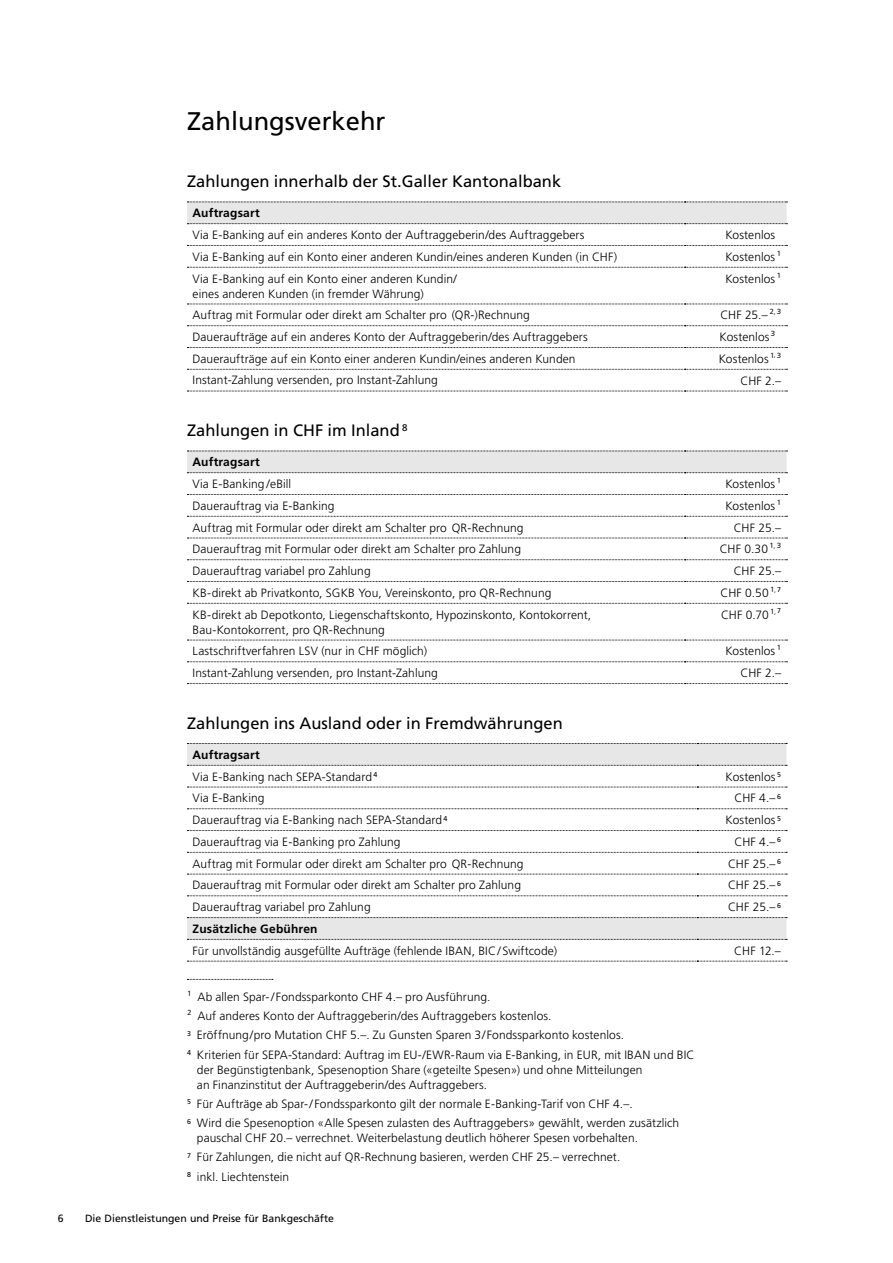
<style>
.page{position:relative;width:893px;height:1263px;background:#fff}
.page>*{position:absolute;margin:0;border:0;box-sizing:border-box;transform-origin:0 0}
.Haupttitel_17pt_Roman_schwarz{font:25.5px "Frutiger LT Std";color:#000}
.B_Untertitel{font:16.5px "Frutiger LT Std";color:#000}
.Tabelle_Grundtext{font:300 12px/15px "Frutiger LT Std";letter-spacing:.005em;color:#000}
.D_Fussnoten{font:300 12px/15px "Frutiger LT Std";letter-spacing:.005em;color:#000}
.Tabelle_Titel{font:700 12px "Frutiger LT Std";letter-spacing:.015em;color:#000}
.t1{font:10.5px "Frutiger LT Std";color:#000}
.Tabelle_Grundtext-2{font:300 7.05px "Frutiger LT Std";color:#000}
.s1{color:#fff}
</style>
<div class="page">
<svg style="left:187px;top:245px;width:600px;height:1px"></svg>
<svg style="left:187px;top:267px;width:600px;height:1px"></svg>
<svg style="left:187px;top:304px;width:600px;height:1px"></svg>
<svg style="left:187px;top:325px;width:600px;height:1px"></svg>
<svg style="left:187px;top:347px;width:600px;height:1px"></svg>
<svg style="left:187px;top:369px;width:600px;height:1px"></svg>
<svg style="left:187px;top:202px;width:600px;height:22px"></svg>
<svg style="left:187px;top:391px;width:600px;height:1px"></svg>
<svg style="left:187px;top:494px;width:600px;height:1px"></svg>
<svg style="left:187px;top:516px;width:600px;height:1px"></svg>
<svg style="left:187px;top:538px;width:600px;height:1px"></svg>
<svg style="left:187px;top:559px;width:600px;height:1px"></svg>
<svg style="left:187px;top:581px;width:600px;height:1px"></svg>
<svg style="left:187px;top:603px;width:600px;height:1px"></svg>
<svg style="left:187px;top:640px;width:600px;height:1px"></svg>
<svg style="left:187px;top:661px;width:600px;height:1px"></svg>
<svg style="left:187px;top:451px;width:600px;height:22px"></svg>
<svg style="left:187px;top:683px;width:600px;height:1px"></svg>
<svg style="left:187px;top:744px;width:599px;height:195px"></svg>
<svg style="left:187px;top:787px;width:600px;height:1px"></svg>
<svg style="left:187px;top:808px;width:600px;height:1px"></svg>
<svg style="left:187px;top:830px;width:600px;height:1px"></svg>
<svg style="left:187px;top:852px;width:600px;height:1px"></svg>
<svg style="left:187px;top:874px;width:600px;height:1px"></svg>
<svg style="left:187px;top:895px;width:600px;height:1px"></svg>
<svg style="left:187px;top:743px;width:600px;height:1px"></svg>
<svg style="left:187px;top:765px;width:600px;height:1px"></svg>
<svg style="left:187px;top:939px;width:600px;height:1px"></svg>
<svg style="left:187px;top:917px;width:600px;height:1px"></svg>
<svg style="left:187px;top:961px;width:600px;height:1px"></svg>
<svg style="left:187px;top:979px;width:86px;height:1px"></svg>
<p class="Haupttitel_17pt_Roman_schwarz" style="left:187px;top:106px;width:200px">Zahlungsverkehr</p>
<p class="B_Untertitel" style="left:187px;top:172px;width:376px">Zahlungen innerhalb der St.Galler Kantonalbank</p>
<p class="Tabelle_Titel" style="left:193px;top:206px;width:69px">Auftragsart</p>
<p class="Tabelle_Grundtext" style="left:193px;top:228px;width:393px">Via E-Banking auf ein anderes Konto der Auftraggeberin/des Auftraggebers</p>
<p class="Tabelle_Grundtext" style="left:725px;top:228px;width:57px">Kostenlos<span class="s1">¹</span></p>
<p class="Tabelle_Grundtext" style="left:193px;top:249px;width:426px">Via E-Banking auf ein Konto einer anderen Kundin/eines anderen Kunden (in CHF)</p>
<p class="Tabelle_Grundtext" style="left:725px;top:249px;width:57px">Kostenlos¹</p>
<p class="Tabelle_Grundtext" style="left:193px;top:271px;width:266px">Via E-Banking auf ein Konto einer anderen Kundin/ eines anderen Kunden (in fremder Währung)</p>
<p class="Tabelle_Grundtext" style="left:725px;top:271px;width:57px">Kostenlos¹</p>
<p class="Tabelle_Grundtext" style="left:193px;top:308px;width:339px">Auftrag mit Formular oder direkt am Schalter pro (QR-)Rechnung</p>
<p class="Tabelle_Grundtext" style="left:720px;top:308px;width:62px">CHF 25.– ² ³</p>
<p class="Tabelle_Grundtext-2" style="left:774px;top:307px;width:3px">,</p>
<p class="Tabelle_Grundtext" style="left:193px;top:330px;width:397px">Daueraufträge auf ein anderes Konto der Auftraggeberin/des Auftraggebers</p>
<p class="Tabelle_Grundtext" style="left:719px;top:330px;width:63px">Kostenlos³<span class="s1">¹</span></p>
<p class="Tabelle_Grundtext" style="left:193px;top:351px;width:384px">Daueraufträge auf ein Konto einer anderen Kundin/eines anderen Kunden</p>
<p class="Tabelle_Grundtext" style="left:719px;top:351px;width:64px">Kostenlos¹ ³</p>
<p class="Tabelle_Grundtext-2" style="left:774px;top:351px;width:3px">,</p>
<p class="Tabelle_Grundtext" style="left:193px;top:373px;width:247px">Instant-Zahlung versenden, pro Instant-Zahlung</p>
<p class="Tabelle_Grundtext" style="left:740px;top:373px;width:42px">CHF 2.–</p>
<p class="B_Untertitel" style="left:187px;top:421px;width:222px">Zahlungen in CHF im Inland <sup>8</sup></p>
<p class="Tabelle_Titel" style="left:193px;top:455px;width:69px">Auftragsart</p>
<p class="Tabelle_Grundtext" style="left:193px;top:477px;width:100px">Via E-Banking /eBill</p>
<p class="Tabelle_Grundtext" style="left:725px;top:477px;width:57px">Kostenlos¹</p>
<p class="Tabelle_Grundtext" style="left:193px;top:498px;width:143px">Dauerauftrag via E-Banking</p>
<p class="Tabelle_Grundtext" style="left:725px;top:498px;width:57px">Kostenlos¹</p>
<p class="Tabelle_Grundtext" style="left:193px;top:520px;width:332px">Auftrag mit Formular oder direkt am Schalter pro QR-Rechnung</p>
<p class="Tabelle_Grundtext" style="left:734px;top:520px;width:49px">CHF 25.–</p>
<p class="Tabelle_Grundtext" style="left:193px;top:542px;width:330px">Dauerauftrag mit Formular oder direkt am Schalter pro Zahlung</p>
<p class="Tabelle_Grundtext" style="left:720px;top:542px;width:63px">CHF 0.30¹<sup>,</sup> ³</p>
<p class="Tabelle_Grundtext" style="left:193px;top:564px;width:180px">Dauerauftrag variabel pro Zahlung</p>
<p class="Tabelle_Grundtext" style="left:734px;top:564px;width:49px">CHF 25.–</p>
<p class="Tabelle_Grundtext" style="left:193px;top:585px;width:360px">KB-direkt ab Privatkonto, SGKB You, Vereinskonto, pro QR-Rechnung</p>
<p class="Tabelle_Grundtext" style="left:720px;top:585px;width:62px">CHF 0.50¹<sup>,</sup> <sup>7</sup></p>
<p class="Tabelle_Grundtext" style="left:193px;top:607px;width:400px">KB-direkt ab Depotkonto, Liegenschaftskonto, Hypozinskonto, Kontokorrent,<br>Bau-Kontokorrent, pro QR-Rechnung</p>
<p class="Tabelle_Grundtext" style="left:721px;top:607px;width:61px">CHF 0.70¹<sup>,</sup> <sup>7</sup></p>
<p class="Tabelle_Grundtext" style="left:193px;top:644px;width:236px">Lastschriftverfahren LSV (nur in CHF möglich)</p>
<p class="Tabelle_Grundtext" style="left:725px;top:644px;width:57px">Kostenlos¹</p>
<p class="Tabelle_Grundtext" style="left:193px;top:666px;width:247px">Instant-Zahlung versenden, pro Instant-Zahlung</p>
<p class="Tabelle_Grundtext" style="left:740px;top:666px;width:42px">CHF 2.–</p>
<p class="B_Untertitel" style="left:187px;top:713px;width:377px">Zahlungen ins Ausland oder in Fremdwährungen</p>
<p class="Tabelle_Titel" style="left:193px;top:747px;width:69px">Auftragsart</p>
<p class="Tabelle_Grundtext" style="left:193px;top:769px;width:186px">Via E-Banking nach SEPA-Standard <sup>4</sup></p>
<p class="Tabelle_Grundtext" style="left:726px;top:769px;width:57px">Kostenlos <sup>5</sup></p>
<p class="Tabelle_Grundtext" style="left:193px;top:791px;width:73px">Via E-Banking</p>
<p class="Tabelle_Grundtext" style="left:735px;top:791px;width:48px">CHF 4.– <sup>6</sup></p>
<p class="Tabelle_Grundtext" style="left:193px;top:813px;width:256px">Dauerauftrag via E-Banking nach SEPA-Standard <sup>4</sup></p>
<p class="Tabelle_Grundtext" style="left:726px;top:813px;width:57px">Kostenlos <sup>5</sup></p>
<p class="Tabelle_Grundtext" style="left:193px;top:834px;width:209px">Dauerauftrag via E-Banking pro Zahlung</p>
<p class="Tabelle_Grundtext" style="left:735px;top:834px;width:48px">CHF 4.– <sup>6</sup></p>
<p class="Tabelle_Grundtext" style="left:193px;top:856px;width:332px">Auftrag mit Formular oder direkt am Schalter pro QR-Rechnung</p>
<p class="Tabelle_Grundtext" style="left:728px;top:856px;width:54px">CHF 25.– <sup>6</sup></p>
<p class="Tabelle_Grundtext" style="left:193px;top:878px;width:330px">Dauerauftrag mit Formular oder direkt am Schalter pro Zahlung</p>
<p class="Tabelle_Grundtext" style="left:728px;top:878px;width:54px">CHF 25.– <sup>6</sup></p>
<p class="Tabelle_Grundtext" style="left:193px;top:900px;width:180px">Dauerauftrag variabel pro Zahlung</p>
<p class="Tabelle_Grundtext" style="left:728px;top:900px;width:54px">CHF 25.– <sup>6</sup></p>
<p class="Tabelle_Titel" style="left:193px;top:922px;width:126px">Zusätzliche Gebühren</p>
<p class="Tabelle_Grundtext" style="left:193px;top:943px;width:366px">Für unvollständig ausgefüllte Aufträge (fehlende IBAN, BIC/Swiftcode)</p>
<p class="Tabelle_Grundtext" style="left:734px;top:943px;width:48px">CHF 12.–</p>
<p class="D_Fussnoten" style="left:187px;top:989px;width:305px">¹ Ab allen Spar-/ Fondssparkonto CHF 4.– pro Ausführung.</p>
<p class="D_Fussnoten" style="left:187px;top:1009px;width:366px">² Auf anderes Konto der Auftraggeberin/des Auftraggebers kostenlos.</p>
<p class="D_Fussnoten" style="left:187px;top:1028px;width:439px"><sup>3</sup> Eröffnung/pro Mutation CHF 5.–. Zu Gunsten Sparen 3/Fondssparkonto kostenlos.</p>
<p class="D_Fussnoten" style="left:197px;top:1047px;width:499px;text-indent:-10px"><sup>4</sup> Kriterien für SEPA-Standard: Auftrag im EU-/EWR-Raum via E-Banking, in EUR, mit IBAN und BIC der Begünstigtenbank, Spesenoption Share («geteilte Spesen») und ohne Mitteilungen<br>an Finanzinstitut der Auftraggeberin/des Auftraggebers.</p>
<p class="D_Fussnoten" style="left:187px;top:1096px;width:447px"><sup>5</sup> Für Aufträge ab Spar-/ Fondssparkonto gilt der normale E-Banking-Tarif von CHF 4.–.</p>
<p class="D_Fussnoten" style="left:197px;top:1116px;width:484px;text-indent:-10px"><sup>6</sup> Wird die Spesenoption «Alle Spesen zulasten des Auftraggebers» gewählt, werden zusätzlich pauschal CHF 20.– verrechnet. Weiterbelastung deutlich höherer Spesen vorbehalten.</p>
<p class="D_Fussnoten" style="left:187px;top:1150px;width:435px"><sup>7</sup> Für Zahlungen, die nicht auf QR-Rechnung basieren, werden CHF 25.– verrechnet.</p>
<p class="D_Fussnoten" style="left:187px;top:1169px;width:104px"><sup>8</sup> inkl. Liechtenstein</p>
<p class="t1" style="left:58px;top:1212px;width:7px">6</p>
<p class="t1" style="left:85px;top:1212px;width:250px">Die Dienstleistungen und Preise für Bankgeschäfte</p>
</div>
